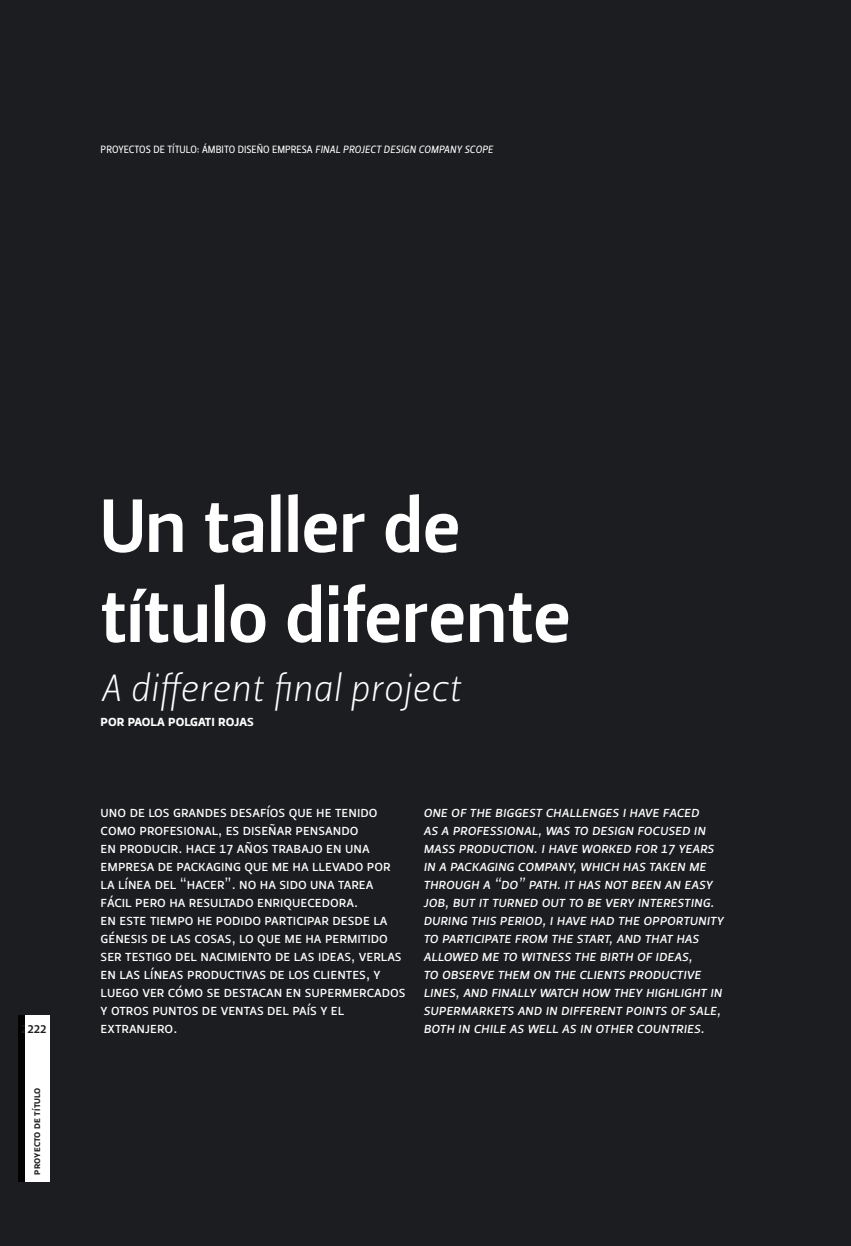
<style>
.page{position:relative;width:851px;height:1246px;background:#fff}
.page>*{position:absolute;margin:0;border:0;box-sizing:border-box;transform-origin:0 0}
.t1{font:75px/90px "Leitura Sans Grot 3";color:#fff}
.t2{font:37.5px "Leitura Sans Italic 1";letter-spacing:.025em;color:#fff}
.t3{font:15px/18px "Leitura Sans Italic 2";color:#fff}
.t4{font:15px/18px "Leitura Sans Grot 2";color:#fff}
.t5{font:15px "Leitura Sans Grot 3";color:#fff}
.t6{font:12px "Leitura Sans Grot 3";color:#231f20}
.t7{font:10.5px "Leitura Sans Grot 2";color:#fff}
.t8{font:10.5px "Leitura Sans Grot 3";letter-spacing:.01em;color:#231f20}
.t9{font:10.5px "Leitura Sans Italic 2";color:#fff}
.s1{font-family:"Leitura Sans Italic 2"}
.s2{color:#fff}
</style>
<div class="page">
<div style="left:0;top:0;width:850px;height:1246px;background:#1c1d20"></div>
<div style="left:25px;top:1015px;width:24px;height:167px;background:#fff"></div>
<p class="t7" style="left:101px;top:143px;width:331px">PROYECTOS DE TÍTULO: ÁMBITO DISEÑO EMPRESA <span class="s1">final project DESIGN COMPANY</span></p>
<p class="t9" style="left:464px;top:143px;width:30px">SCOPE</p>
<p class="t6" style="left:21px;top:1022px;width:27px"><span class="s2">2</span>222</p>
<p class="t8" style="left:30px;top:1174px;width:88px;rotate:-90deg">proyecto de título</p>
<h1 class="t1" style="left:101px;top:482px;width:471px">Un taller de título diferente</h1>
<h2 class="t2" style="left:101px;top:666px;width:362px">A different final project</h2>
<p class="t5" style="left:101px;top:712px;width:155px">por paola polgati rojas</p>
<p class="t4" style="left:101px;top:803px;width:306px">uno de los grandes desafíos que he tenido como profesional, es diseñar pensando<br>en producir. hace 17 años trabajo en una empresa de packaging que me ha llevado por la línea del “hacer”. no ha sido una tarea fácil pero ha resultado enriquecedora.<br>en este tiempo he podido participar desde la génesis de las cosas, lo que me ha permitido ser testigo del nacimiento de las ideas, verlas en las líneas productivas de los clientes, y luego ver cómo se destacan en supermercados y otros puntos de ventas del país y el extranjero.</p>
<p class="t3" style="left:423px;top:803px;width:301px">one of the biggest challenges i have faced<br>as a professional, was to design focused in mass production. i have worked for 17 years in a packaging company, which has taken me through a “do” path. it has not been an easy job, but it turned out to be very interesting. during this period, i have had the opportunity to participate from the start, and that has allowed me to witness the birth of ideas,<br>to observe them on the clients productive lines, and finally watch how they highlight in supermarkets and in different points of sale, both in chile as well as in other countries.</p>
</div>
